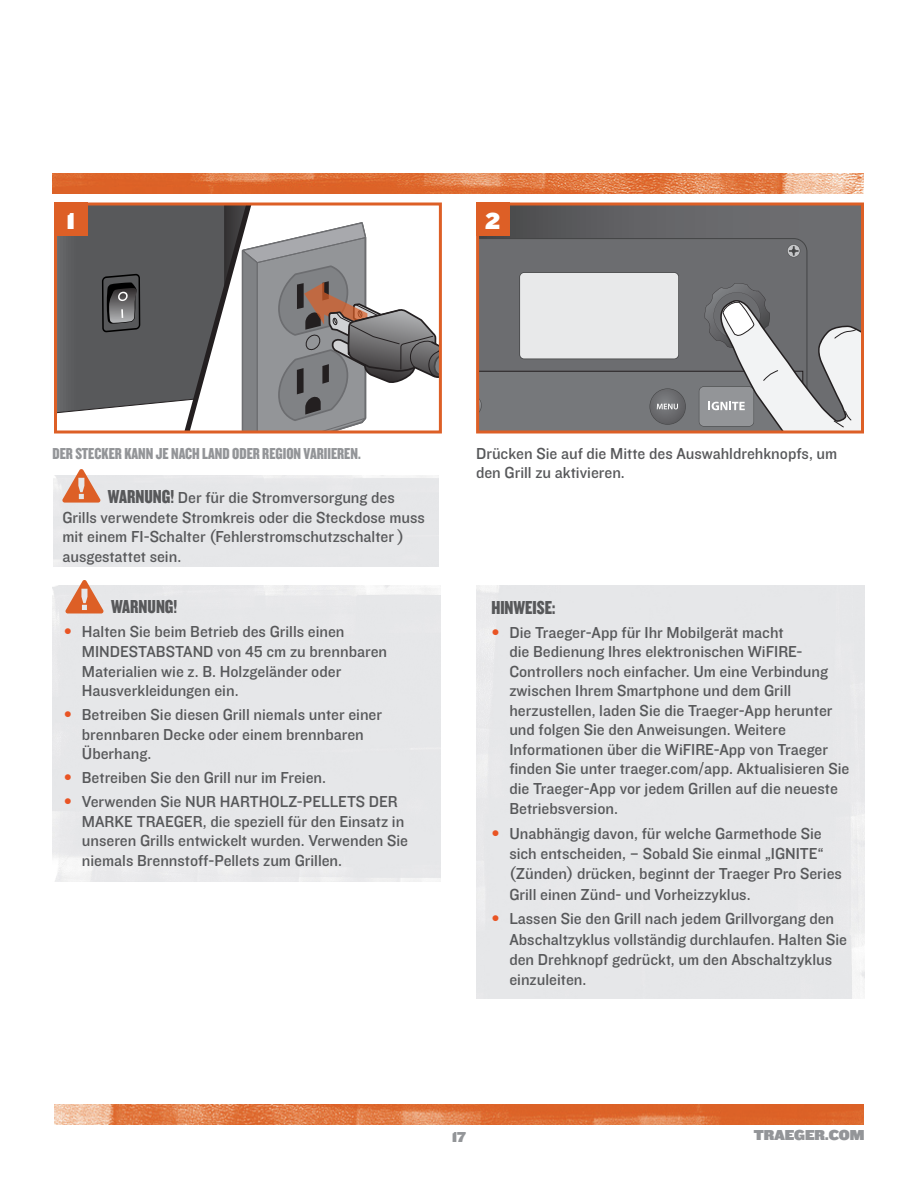
<style>
.page{position:relative;width:918px;height:1188px;background:#fff}
.page>*{position:absolute;margin:0;border:0;box-sizing:border-box;transform-origin:0 0}
.Step{font:24px "Knockout 92 Ultmt Cruiserwt";color:#fff}
.t1{font:19.5px "Knockout 69 Full Liteweight";color:#57585a}
.Body_Copy{font:16.5px/19.5px "Knockout 31 Junior Middlewt";color:#57585a}
.Body_Copy-2{font:16.5px "Knockout 69 Full Liteweight";color:#939598}
.t2{font:15px "Knockout 92 Ultmt Cruiserwt";color:#939598}
.s1{font-family:"Knockout 69 Full Liteweight";font-size:19.5px}
.s2{font-family:"Avenir LT Std";font-weight:300;color:#e95424}
</style>
<div class="page">
<img style="left:54px;top:1104px;width:810px;height:21px">
<img style="left:53px;top:173px;width:811px;height:21px">
<svg style="left:480px;top:206px;width:380px;height:224px;background:#8d8e91"></svg>
<div style="left:476px;top:202px;width:388px;height:232px;border:3px solid #dd5f26"></div>
<svg style="left:58px;top:206px;width:380px;height:224px"></svg>
<div style="left:54px;top:202px;width:388px;height:232px;border:3px solid #dd5f26"></div>
<div style="left:54px;top:202px;width:33px;height:34px;background:#dd5f26"></div>
<svg style="left:62px;top:469px;width:39px;height:34px"></svg>
<svg style="left:65px;top:580px;width:39px;height:34px"></svg>
<div style="left:476px;top:202px;width:34px;height:34px;background:#dd5f26"></div>
<p class="Step" style="left:67px;top:204px;width:9px">1</p>
<p class="Step" style="left:486px;top:204px;width:16px">2</p>
<p class="Body_Copy-2" style="left:52px;top:443px;width:310px">DER STECKER KANN JE NACH LAND ODER REGION VARIIEREN.</p>
<p class="Body_Copy" style="left:62px;top:487px;width:364px;text-indent:46px"><span class="s1">WARNUNG!</span> Der für die Stromversorgung des Grills verwendete Stromkreis oder die Steckdose muss mit einem FI-Schalter (Fehlerstromschutzschalter ) ausgestattet sein.</p>
<p class="t1" style="left:111px;top:595px;width:68px">WARNUNG!</p>
<p class="Body_Copy" style="left:82px;top:621px;width:307px;text-indent:-18px"><span class="s2">•</span> Halten Sie beim Betrieb des Grills einen MINDESTABSTAND von 45 cm zu brennbaren Materialien wie z. B. Holzgeländer oder Hausverkleidungen ein.</p>
<p class="Body_Copy" style="left:82px;top:704px;width:302px;text-indent:-18px"><span class="s2">•</span> Betreiben Sie diesen Grill niemals unter einer brennbaren Decke oder einem brennbaren<br>Überhang.</p>
<p class="Body_Copy" style="left:64px;top:767px;width:264px"><span class="s2">•</span> Betreiben Sie den Grill nur im Freien.</p>
<p class="Body_Copy" style="left:82px;top:791px;width:328px;text-indent:-18px"><span class="s2">•</span> Verwenden Sie NUR HARTHOLZ-PELLETS DER MARKE TRAEGER, die speziell für den Einsatz in unseren Grills entwickelt wurden. Verwenden Sie niemals Brennstoff-Pellets zum Grillen.</p>
<p class="Body_Copy" style="left:476px;top:443px;width:363px">Drücken Sie auf die Mitte des Auswahldrehknopfs, um den Grill zu aktivieren.</p>
<p class="t1" style="left:491px;top:595px;width:66px">HINWEISE:</p>
<p class="Body_Copy" style="left:509px;top:622px;width:341px;text-indent:-18px"><span class="s2">•</span> Die Traeger-App für Ihr Mobilgerät macht<br>die Bedienung Ihres elektronischen WiFIRE-Controllers noch einfacher. Um eine Verbindung zwischen Ihrem Smartphone und dem Grill herzustellen, laden Sie die Traeger-App herunter und folgen Sie den Anweisungen. Weitere Informationen über die WiFIRE-App von Traeger finden Sie unter traeger.com/app. Aktualisieren Sie die Traeger-App vor jedem Grillen auf die neueste Betriebsversion.</p>
<p class="Body_Copy" style="left:509px;top:822px;width:334px;line-height:20.2px;text-indent:-18px"><span class="s2">•</span> Unabhängig davon, für welche Garmethode Sie sich entscheiden, – Sobald Sie einmal „IGNITE“ (Zünden) drücken, beginnt der Traeger Pro Series Grill einen Zünd- und Vorheizzyklus.</p>
<p class="Body_Copy" style="left:509px;top:908px;width:339px;line-height:20.2px;text-indent:-18px"><span class="s2">•</span> Lassen Sie den Grill nach jedem Grillvorgang den Abschaltzyklus vollständig durchlaufen. Halten Sie den Drehknopf gedrückt, um den Abschaltzyklus einzuleiten.</p>
<p class="t2" style="left:452px;top:1126px;width:15px">17</p>
<p class="t2" style="left:754px;top:1124px;width:112px">TRAEGER.COM</p>
</div>
